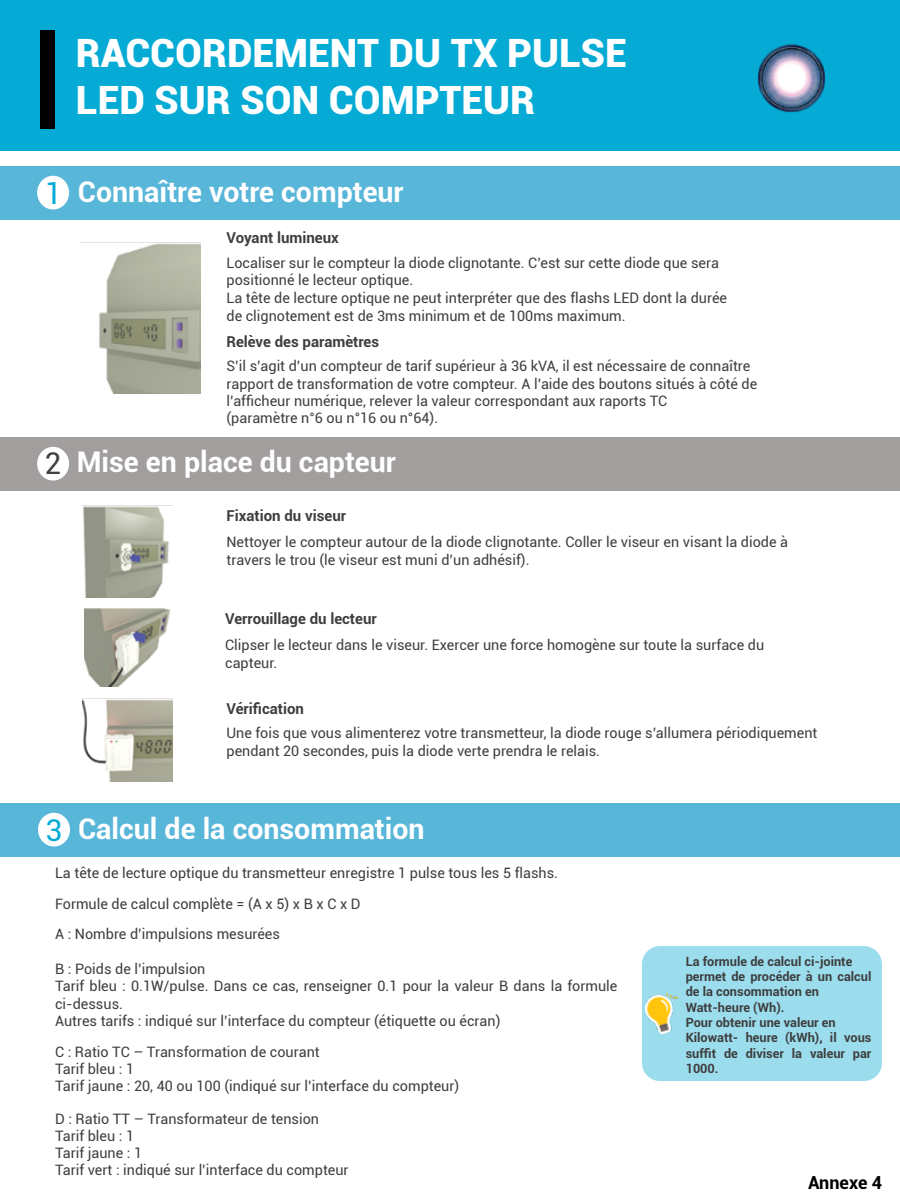
<style>
.page{position:relative;width:900px;height:1200px;background:#fff}
.page>*{position:absolute;margin:0;border:0;box-sizing:border-box;transform-origin:0 0}
.t1{font:900 39px/46.8px "Roboto";color:#fff}
.t2{font:30px "Roboto";color:#05abd4}
.t3{font:30px "Roboto";color:#414242}
.t4{font:700 28.5px "Roboto";color:#fff}
.t5{font:700 18px "Roboto";color:#000}
.t6{font:700 15px "Roboto";color:#3e3e3e}
.t7{font:14.4px/17.2px "Roboto";color:#3e3e3e}
.t8{font:700 12.75px/15.3px "Roboto";color:#3e3e3e}
</style>
<div class="page">
<div style="left:0;top:0;width:900px;height:150px;background:#05abd4"></div>
<div style="left:41px;top:31px;width:14px;height:98px;background:#000"></div>
<img style="left:758px;top:44px;width:67px;height:69px">
<div style="left:0;top:166px;width:900px;height:54px;background:#58b6d9"></div>
<div style="left:0;top:437px;width:900px;height:54px;background:#a19e9d"></div>
<div style="left:0;top:803px;width:900px;height:54px;background:#58b6d9"></div>
<img style="left:81px;top:242px;width:119px;height:152px">
<img style="left:83px;top:506px;width:86px;height:92px">
<img style="left:84px;top:608px;width:87px;height:79px">
<img style="left:82px;top:699px;width:91px;height:82px">
<div style="left:642px;top:946px;width:240px;height:135px;background:#9bdded;border-radius:18px"></div>
<img style="left:645px;top:994px;width:32px;height:39px">
<div style="left:37px;top:447px;width:32px;height:34px;background:#fff;border-radius:50%"></div>
<div style="left:38px;top:813px;width:32px;height:34px;background:#fff;border-radius:50%"></div>
<div style="left:37px;top:176px;width:32px;height:34px;background:#fff;border-radius:50%"></div>
<h1 class="t1" style="left:76px;top:28px;width:553px">RACCORDEMENT DU TX PULSE<br>LED SUR SON COMPTEUR</h1>
<h2 class="t2" style="left:45px;top:172px;width:18px">1</h2>
<h2 class="t3" style="left:45px;top:442px;width:18px">2</h2>
<h3 class="t4" style="left:78px;top:171px;width:327px">Connaître votre compteur</h3>
<p class="t6" style="left:226px;top:227px;width:114px">Voyant lumineux</p>
<p class="t7" style="left:226px;top:254px;width:502px">Localiser sur le compteur la diode clignotante. C’est sur cette diode que sera positionné le lecteur optique.<br>La tête de lecture optique ne peut interpréter que des flashs LED dont la durée de clignotement est de 3ms minimum et de 100ms maximum.</p>
<p class="t6" style="left:226px;top:331px;width:154px">Relève des paramètres</p>
<p class="t7" style="left:226px;top:357px;width:532px">S’il s’agit d’un compteur de tarif supérieur à 36 kVA, il est nécessaire de connaître rapport de transformation de votre compteur. A l’aide des boutons situés à côté de l’afficheur numérique, relever la valeur correspondant aux raports TC<br>(paramètre n°6 ou n°16 ou n°64).</p>
<h3 class="t4" style="left:77px;top:442px;width:321px">Mise en place du capteur</h3>
<p class="t6" style="left:226px;top:505px;width:121px">Fixation du viseur</p>
<p class="t7" style="left:226px;top:533px;width:563px">Nettoyer le compteur autour de la diode clignotante. Coller le viseur en visant la diode à travers le trou (le viseur est muni d’un adhésif).</p>
<p class="t6" style="left:225px;top:608px;width:153px">Verrouillage du lecteur</p>
<p class="t7" style="left:225px;top:636px;width:541px">Clipser le lecteur dans le viseur. Exercer une force homogène sur toute la surface du capteur.</p>
<p class="t6" style="left:226px;top:698px;width:79px">Vérification</p>
<p class="t7" style="left:226px;top:724px;width:592px">Une fois que vous alimenterez votre transmetteur, la diode rouge s’allumera périodiquement pendant 20 secondes, puis la diode verte prendra le relais.</p>
<h3 class="t4" style="left:78px;top:809px;width:348px">Calcul de la consommation</h3>
<p class="t7" style="left:55px;top:857px;width:505px;line-height:30.8px">La tête de lecture optique du transmetteur enregistre 1 pulse tous les 5 flashs.<br>Formule de calcul complète = (A x 5) x B x C x D<br>A : Nombre d’impulsions mesurées</p>
<p class="t7" style="left:55px;top:960px;width:564px">B : Poids de l’impulsion<br>Tarif bleu : 0.1W/pulse. Dans ce cas, renseigner 0.1 pour la valeur B dans la formule ci-dessus.<br>Autres tarifs : indiqué sur l’interface du compteur (étiquette ou écran)</p>
<p class="t7" style="left:55px;top:1042px;width:406px">C : Ratio TC – Transformation de courant<br>Tarif bleu : 1<br>Tarif jaune : 20, 40 ou 100 (indiqué sur l’interface du compteur)</p>
<p class="t7" style="left:55px;top:1109px;width:295px">D : Ratio TT – Transformateur de tension<br>Tarif bleu : 1<br>Tarif jaune : 1<br>Tarif vert : indiqué sur l’interface du compteur</p>
<h2 class="t2" style="left:46px;top:809px;width:18px">3</h2>
<p class="t8" style="left:686px;top:953px;width:187px">La formule de calcul ci-jointe permet de procéder à un calcul de la consommation en<br>Watt-heure (Wh).<br>Pour obtenir une valeur en<br>Kilowatt- heure (kWh), il vous suffit de diviser la valeur par<br>1000.</p>
<p class="t5" style="left:808px;top:1170px;width:76px">Annexe 4</p>
</div>
